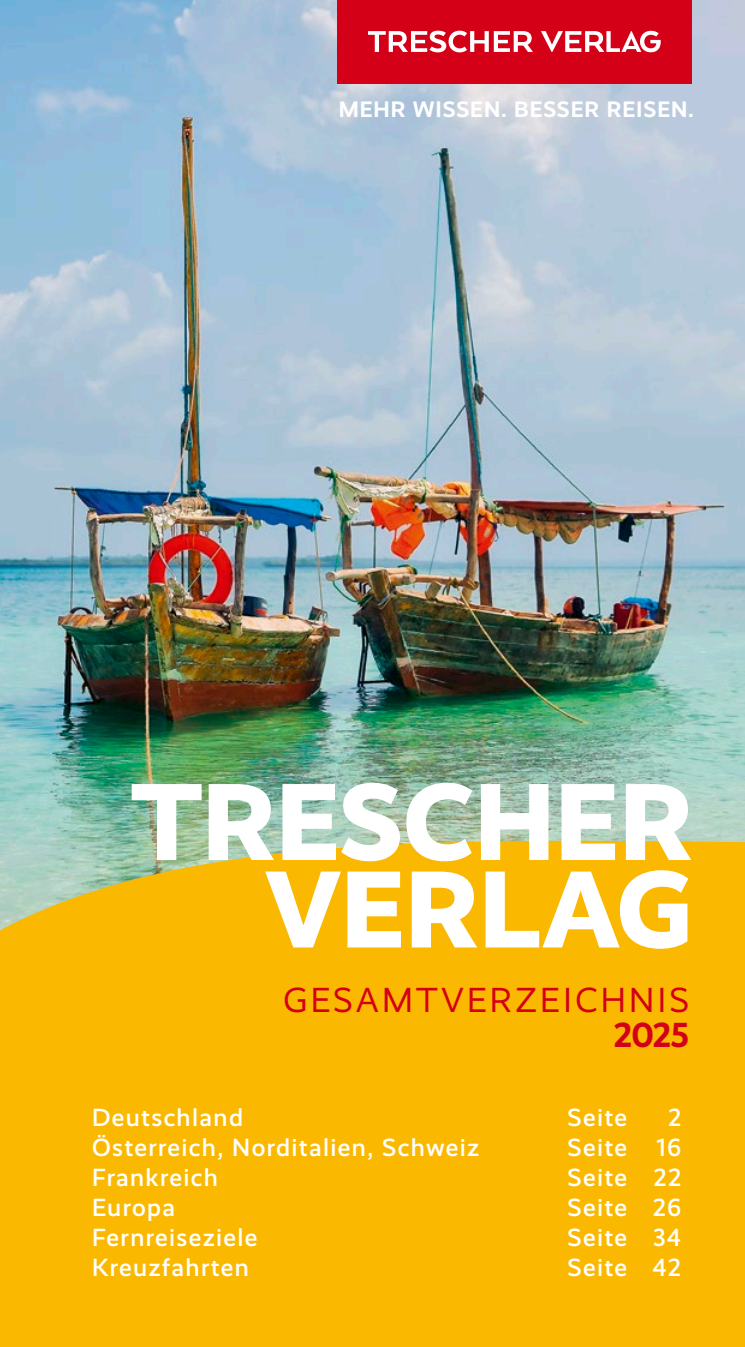
<style>
.page{position:relative;width:745px;height:1347px;background:#fff}
.page>*{position:absolute;margin:0;border:0;box-sizing:border-box;transform-origin:0 0}
.t1{font:800 110px/87.5px "Realist";letter-spacing:.005em;color:#fff;text-align:right}
.t2{font:35px "Realist";letter-spacing:.09em;color:#d40018}
.t3{font:700 35px "Realist";color:#d40018}
.t4{font:500 25px "Realist";letter-spacing:.055em;color:#fff}
.t5{font:700 22.5px "Realist";letter-spacing:.04em;color:#fff}
</style>
<div class="page">
<img style="left:0;top:0;width:744px;height:695px">
<img style="left:0;top:695px;width:744px;height:651px">
<div style="left:337px;top:0;width:354px;height:84px;background:#d40018"></div>
<svg style="left:368px;top:31px;width:164px;height:21px"></svg>
<svg style="left:541px;top:31px;width:119px;height:21px"></svg>
<p class="t5" style="left:338px;top:96px;width:356px">MEHR WISSEN. BESSER REISEN.</p>
<h1 class="t1" style="left:131px;top:779px;width:563px">TRESCHER<br>VERLAG</h1>
<h2 class="t2" style="left:283px;top:980px;width:407px">GESAMTVERZEICHNIS</h2>
<h2 class="t3" style="left:613px;top:1014px;width:77px">2025</h2>
<p class="t4" style="left:92px;top:1103px;width:152px">Deutschland</p>
<p class="t4" style="left:567px;top:1103px;width:61px">Seite</p>
<p class="t4" style="left:667px;top:1103px;width:15px">2</p>
<p class="t4" style="left:92px;top:1133px;width:388px">Österreich, Norditalien, Schweiz</p>
<p class="t4" style="left:567px;top:1133px;width:115px">Seite 16</p>
<p class="t4" style="left:92px;top:1163px;width:127px">Frankreich</p>
<p class="t4" style="left:567px;top:1163px;width:115px">Seite 22</p>
<p class="t4" style="left:92px;top:1193px;width:84px">Europa</p>
<p class="t4" style="left:567px;top:1193px;width:115px">Seite 26</p>
<p class="t4" style="left:92px;top:1223px;width:167px">Fernreiseziele</p>
<p class="t4" style="left:567px;top:1223px;width:115px">Seite 34</p>
<p class="t4" style="left:92px;top:1253px;width:158px">Kreuzfahrten</p>
<p class="t4" style="left:567px;top:1253px;width:115px">Seite 42</p>
</div>
